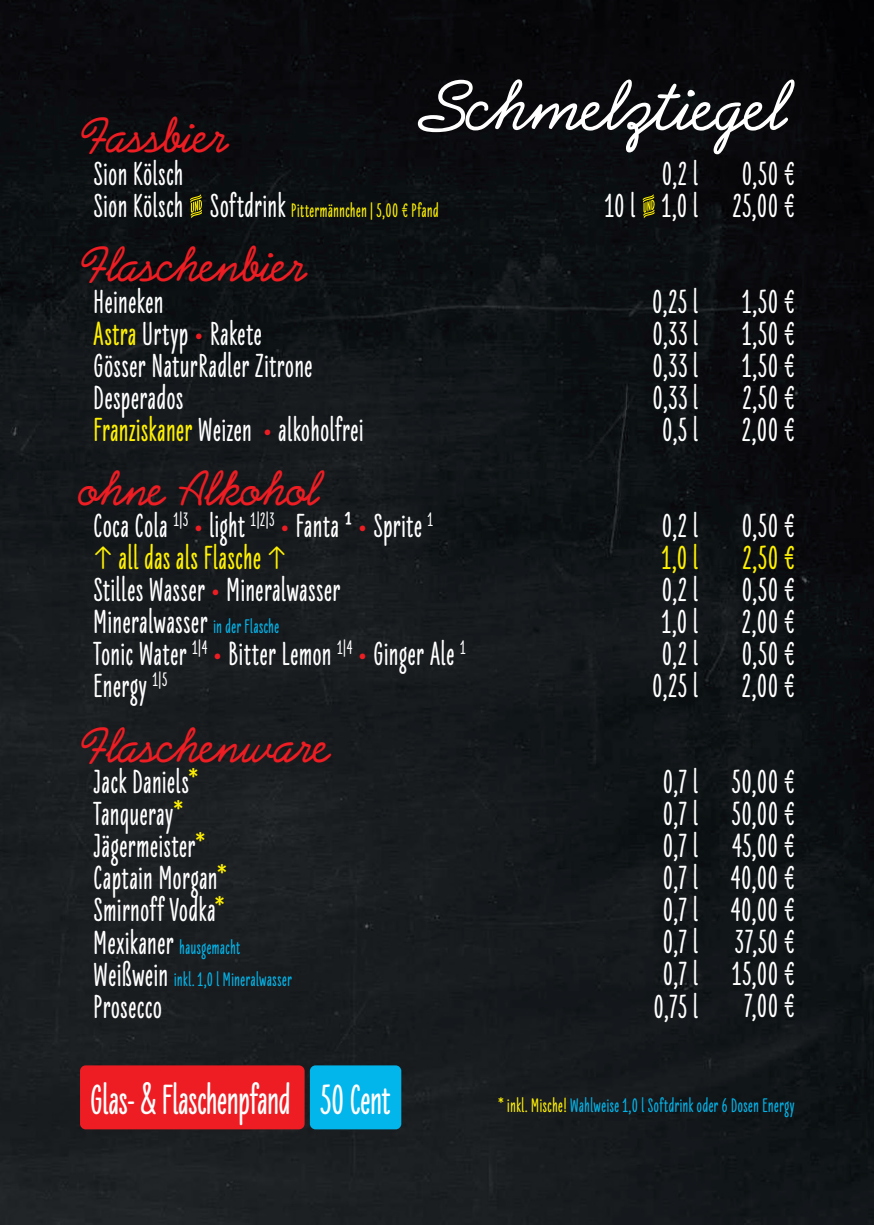
<style>
.page{position:relative;width:874px;height:1225px;background:#fff}
.page>*{position:absolute;margin:0;border:0;box-sizing:border-box;transform-origin:0 0}
.t1{font:48px "Arizona";color:#ee1d23}
.t2{font:900 43px "Liebe Erika";letter-spacing:-.005em;color:#fff}
.t3{font:900 34px/32px "Liebe Erika";letter-spacing:.02em;color:#fff;text-align:justify}
.t4{font:900 34px "Liebe Erika";color:#fff101}
.t5{font:900 20px/32px "Liebe Erika";letter-spacing:.03em;color:#02b5eb}
.t6{font:900 20px "Liebe Erika";letter-spacing:.03em;color:#fff101}
.s1{font-size:34px;color:#fff}
.s2{color:#fff101}
.s3{font-weight:400;font-size:40px;color:#ee1d23}
.s4{font-size:30px;color:#fff101}
.s5{font-size:20px;color:#02b5eb}
</style>
<div class="page">
<img style="left:0;top:0;width:873px;height:1225px">
<svg style="left:190px;top:194px;width:12px;height:24px"></svg>
<svg style="left:642px;top:194px;width:12px;height:24px"></svg>
<svg style="left:417px;top:79px;width:377px;height:75px;background:#38393b"></svg>
<div style="left:80px;top:1065px;width:224px;height:64px;background:#ee1d23;border-radius:6px"></div>
<div style="left:310px;top:1065px;width:91px;height:64px;background:#02b5eb;border-radius:6px"></div>
<h1 class="t1" style="left:79px;top:110px;width:150px">Fassbier</h1>
<p class="t3" style="left:94px;top:159px;width:91px">Sion Kölsch</p>
<p class="t6" style="left:94px;top:200px;width:346px"><span class="s1">Sion Kölsch Softdrink</span> Pittermännchen | 5,00 € Pfand</p>
<h1 class="t1" style="left:79px;top:239px;width:228px">Flaschenbier</h1>
<p class="t3" style="left:94px;top:287px;width:271px;text-align:left">Heineken<br><span class="s2">Astra</span> Urtyp <span class="s3">•</span> Rakete<br>Gösser NaturRadler Zitrone<br>Desperados<br><span class="s2">Franziskaner</span> Weizen <span class="s3">•</span> alkoholfrei</p>
<h1 class="t1" style="left:79px;top:462px;width:241px">ohne Alkohol</h1>
<p class="t3" style="left:94px;top:511px;width:373px;text-align:left">Coca Cola <sup>1|3</sup> <span class="s3">•</span> light <sup>1|2|3</sup> <span class="s3">•</span> Fanta ¹ <span class="s3">•</span> Sprite <sup>1<br></sup><span class="s4">↑</span> <span class="s2">all das als Flasche</span> <span class="s4">↑<br></span>Stilles Wasser <span class="s3">•</span> Mineralwasser<br>Mineralwasser <span class="s5">in der Flasche<br></span>Tonic Water <sup>1|4</sup> <span class="s3">•</span> Bitter Lemon <sup>1|4</sup> <span class="s3">•</span> Ginger Ale <sup>1<br></sup>Energy <sup>1|5</sup></p>
<h1 class="t1" style="left:79px;top:719px;width:252px">Flaschenware</h1>
<p class="t3" style="left:94px;top:767px;width:134px;text-align:left">Jack Daniels<span class="s2">*<br></span>Tanqueray<span class="s2">*<br></span>Jägermeister<span class="s2">*<br></span>Captain Morgan<span class="s2">*<br></span>Smirnoff Vodka<span class="s2">*</span></p>
<p class="t5" style="left:94px;top:931px;width:199px"><span class="s1">Mexikaner</span> hausgemacht<br><span class="s1">Weißwein</span> inkl. 1,0 l Mineralwasser</p>
<p class="t3" style="left:94px;top:991px;width:70px">Prosecco</p>
<p class="t2" style="left:90px;top:1075px;width:301px">Glas- &amp; Flaschenpfand 50 Cent</p>
<p class="t3" style="left:604px;top:159px;width:95px;text-align:right">0,2 l<br>10 l 1,0 l</p>
<p class="t3" style="left:652px;top:287px;width:47px">0,25 l 0,33 l 0,33 l 0,33 l 0,5 l</p>
<p class="t3" style="left:661px;top:511px;width:38px">0,2 l</p>
<p class="t4" style="left:662px;top:539px;width:37px">1,0 l</p>
<p class="t3" style="left:652px;top:575px;width:47px">0,2 l 1,0 l 0,2 l 0,25 l</p>
<p class="t3" style="left:653px;top:767px;width:46px">0,7 l 0,7 l 0,7 l 0,7 l 0,7 l 0,7 l 0,7 l 0,75 l</p>
<p class="t3" style="left:732px;top:159px;width:63px">0,50 €<br>25,00 €</p>
<p class="t3" style="left:741px;top:287px;width:54px">1,50 € 1,50 € 1,50 € 2,50 € 2,00 €</p>
<p class="t3" style="left:741px;top:511px;width:54px">0,50 €</p>
<p class="t4" style="left:742px;top:539px;width:53px">2,50 €</p>
<p class="t3" style="left:741px;top:575px;width:54px">0,50 € 2,00 € 0,50 € 2,00 €</p>
<p class="t3" style="left:730px;top:767px;width:65px;text-align:center">50,00 €<br>50,00 €<br>45,00 €<br>40,00 €<br>40,00 €<br>37,50 €<br>15,00 €<br>7,00 €</p>
<p class="t5" style="left:498px;top:1090px;width:298px"><span class="s2">* inkl. Mische!</span> Wahlweise 1,0 l Softdrink oder 6 Dosen Energy</p>
</div>
